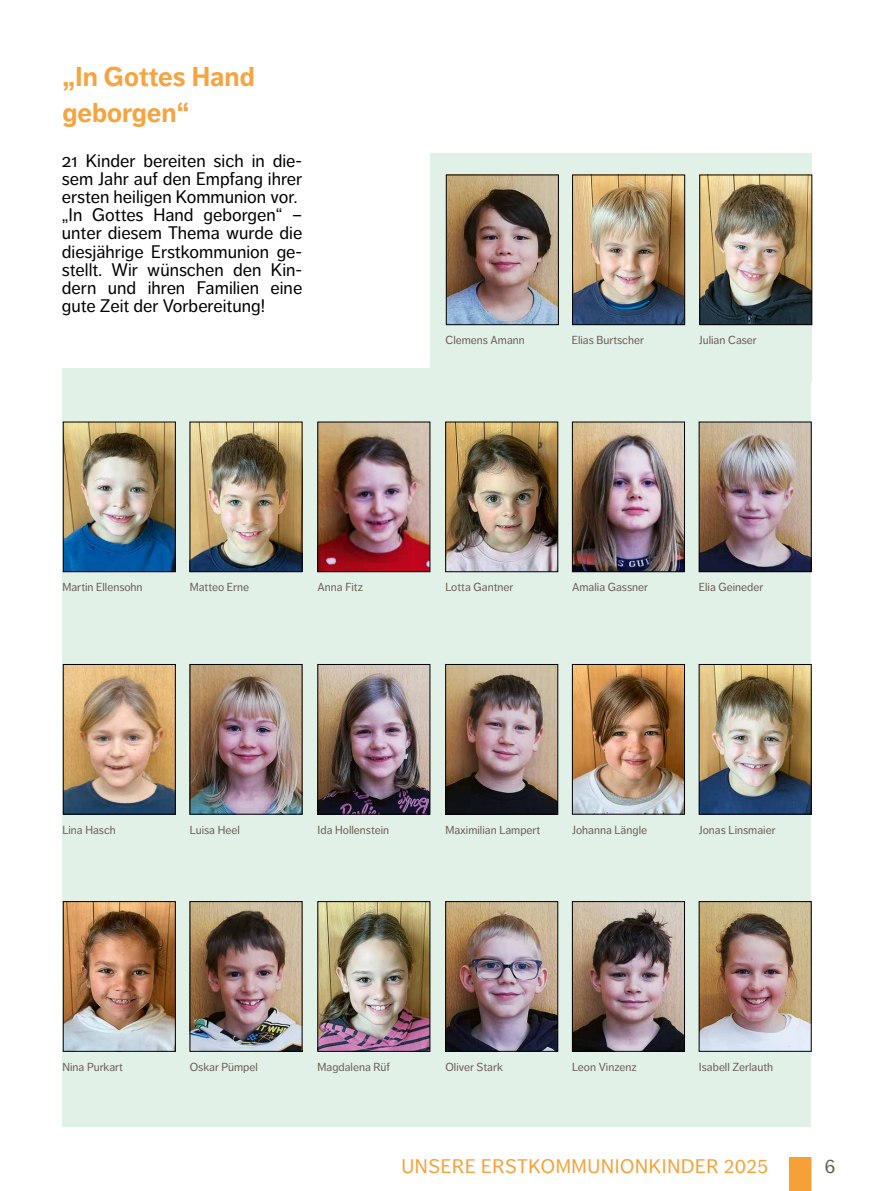
<style>
.page{position:relative;width:893px;height:1191px;background:#fff}
.page>*{position:absolute;margin:0;border:0;box-sizing:border-box;transform-origin:0 0}
.t1{font:700 27px/36px "Dagny Pro";color:#f6a440}
.t2{font:19.5px "Dagny Pro";letter-spacing:.035em;color:#f6a138}
.t3{font:19.5px "Dagny Pro";color:#685b4c}
.t4{font:18px/18px "Dagny Pro";color:#000}
.t5{font:11.55px "Dagny Pro";color:#6d5e52}
</style>
<div class="page">
<div style="left:789px;top:1157px;width:22px;height:34px;background:#f6a138"></div>
<div style="left:430px;top:153px;width:382px;height:228px;background:#e1f1e8"></div>
<div style="left:62px;top:368px;width:749px;height:759px;background:#e1f1e8"></div>
<img style="left:65px;top:424px;width:109px;height:146px">
<div style="left:63px;top:422px;width:113px;height:150px;border:1px solid #000"></div>
<img style="left:192px;top:424px;width:108px;height:146px">
<img style="left:320px;top:424px;width:108px;height:146px">
<img style="left:447px;top:424px;width:109px;height:146px">
<div style="left:445px;top:422px;width:113px;height:150px;border:1px solid #000"></div>
<img style="left:574px;top:424px;width:109px;height:146px">
<div style="left:572px;top:422px;width:113px;height:150px;border:1px solid #000"></div>
<img style="left:701px;top:424px;width:108px;height:146px">
<div style="left:699px;top:422px;width:112px;height:150px;border:1px solid #000"></div>
<img style="left:65px;top:666px;width:109px;height:146px">
<div style="left:63px;top:664px;width:113px;height:150px;border:1px solid #000"></div>
<img style="left:192px;top:666px;width:108px;height:146px">
<img style="left:320px;top:666px;width:108px;height:146px">
<div style="left:318px;top:664px;width:112px;height:150px;border:1px solid #000"></div>
<img style="left:447px;top:666px;width:109px;height:146px">
<div style="left:445px;top:664px;width:113px;height:150px;border:1px solid #000"></div>
<img style="left:574px;top:666px;width:109px;height:146px">
<div style="left:572px;top:664px;width:113px;height:150px;border:1px solid #000"></div>
<img style="left:701px;top:666px;width:108px;height:146px">
<img style="left:448px;top:177px;width:109px;height:146px">
<div style="left:446px;top:175px;width:113px;height:150px;border:1px solid #000"></div>
<img style="left:574px;top:177px;width:109px;height:146px">
<div style="left:572px;top:175px;width:113px;height:150px;border:1px solid #000"></div>
<img style="left:65px;top:903px;width:109px;height:146px">
<div style="left:63px;top:901px;width:113px;height:150px;border:1px solid #000"></div>
<img style="left:192px;top:903px;width:108px;height:146px">
<div style="left:190px;top:901px;width:112px;height:150px;border:1px solid #000"></div>
<img style="left:320px;top:903px;width:108px;height:146px">
<div style="left:318px;top:901px;width:112px;height:150px;border:1px solid #000"></div>
<img style="left:447px;top:903px;width:109px;height:146px">
<div style="left:445px;top:901px;width:113px;height:150px;border:1px solid #000"></div>
<img style="left:574px;top:903px;width:109px;height:146px">
<div style="left:572px;top:901px;width:113px;height:150px;border:1px solid #000"></div>
<img style="left:701px;top:903px;width:108px;height:146px">
<img style="left:701px;top:177px;width:109px;height:146px">
<div style="left:699px;top:175px;width:113px;height:150px;border:1px solid #000"></div>
<h1 class="t1" style="left:62px;top:59px;width:194px">„In Gottes Hand geborgen“</h1>
<p class="t4" style="left:62px;top:152px;width:242px">21 Kinder bereiten sich in die&shy;sem Jahr auf den Empfang ihrer ersten heiligen Kommunion vor. „In Gottes Hand geborgen“ – unter diesem Thema wurde die diesjährige Erstkommunion ge&shy;stellt. Wir wünschen den Kin&shy;dern und ihren Familien eine gute Zeit der Vorbereitung!</p>
<p class="t5" style="left:445px;top:333px;width:81px">Clemens Amann</p>
<p class="t5" style="left:572px;top:333px;width:74px">Elias Burtscher</p>
<p class="t5" style="left:699px;top:333px;width:59px">Julian Caser</p>
<p class="t5" style="left:62px;top:580px;width:82px">Martin Ellensohn</p>
<p class="t5" style="left:190px;top:580px;width:61px">Matteo Erne</p>
<p class="t5" style="left:318px;top:580px;width:47px">Anna Fitz</p>
<p class="t5" style="left:445px;top:580px;width:70px">Lotta Gantner</p>
<p class="t5" style="left:572px;top:580px;width:77px">Amalia Gassner</p>
<p class="t5" style="left:699px;top:580px;width:66px">Elia Geineder</p>
<p class="t5" style="left:62px;top:823px;width:55px">Lina Hasch</p>
<p class="t5" style="left:190px;top:823px;width:52px">Luisa Heel</p>
<p class="t5" style="left:318px;top:823px;width:73px">Ida Hollenstein</p>
<p class="t5" style="left:445px;top:823px;width:96px">Maximilian Lampert</p>
<p class="t5" style="left:572px;top:823px;width:76px">Johanna Längle</p>
<p class="t5" style="left:699px;top:823px;width:78px">Jonas Linsmaier</p>
<p class="t5" style="left:62px;top:1060px;width:62px">Nina Purkart</p>
<p class="t5" style="left:190px;top:1060px;width:70px">Oskar Pümpel</p>
<p class="t5" style="left:318px;top:1060px;width:74px">Magdalena Rüf</p>
<p class="t5" style="left:445px;top:1060px;width:59px">Oliver Stark</p>
<p class="t5" style="left:572px;top:1060px;width:66px">Leon Vinzenz</p>
<p class="t5" style="left:699px;top:1060px;width:76px">Isabell Zerlauth</p>
<h2 class="t2" style="left:401px;top:1155px;width:368px">UNSERE ERSTKOMMUNIONKINDER 2025</h2>
<h2 class="t3" style="left:825px;top:1155px;width:12px">6</h2>
</div>
